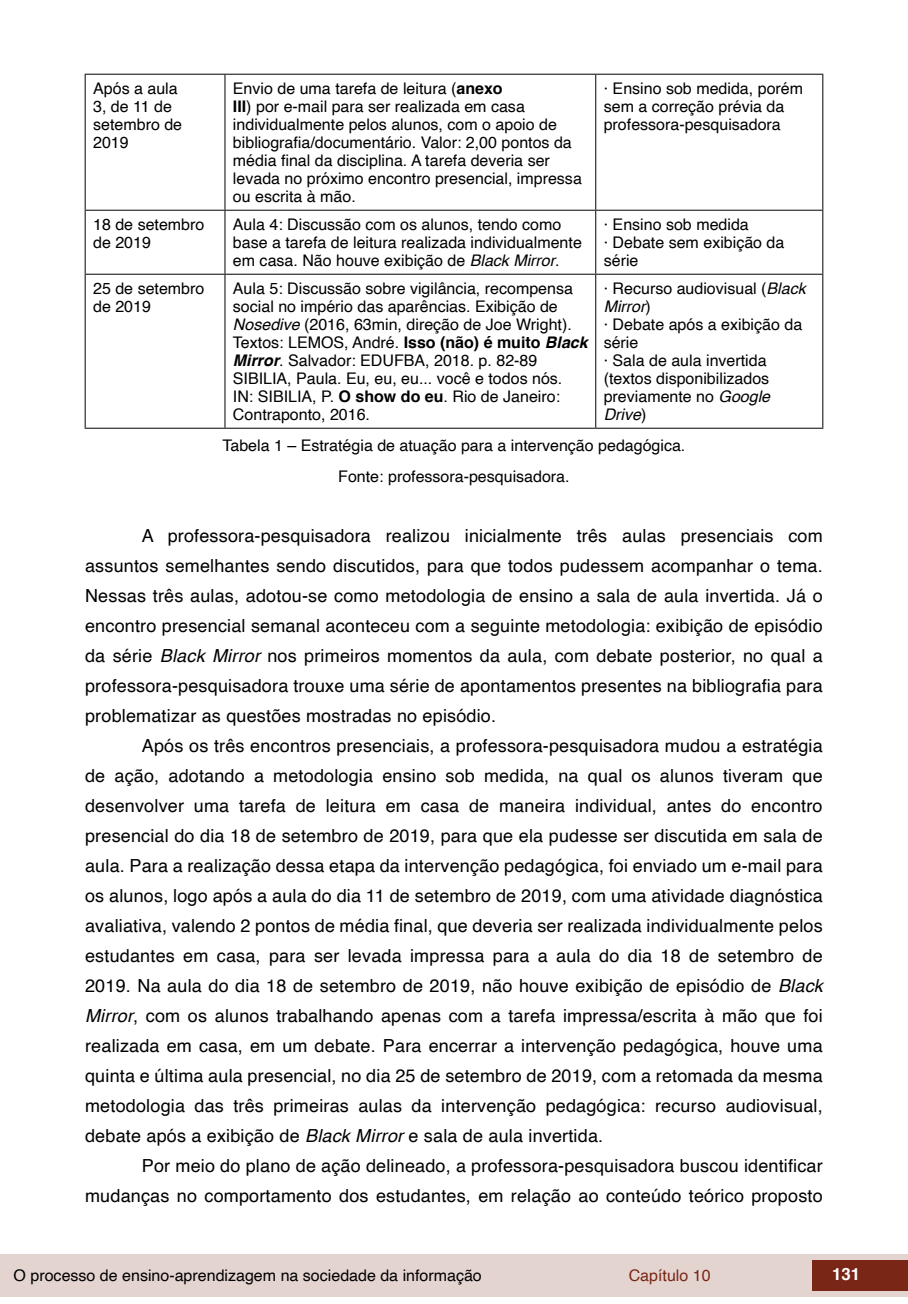
<style>
.page{position:relative;width:908px;height:1304px;background:#fff}
.page>*{position:absolute;margin:0;border:0;box-sizing:border-box;transform-origin:0 0}
.t1{font:18px/30px "Helvetica";letter-spacing:.01em;color:#000;text-align:justify}
.t2{font:700 16.8px "Helvetica";color:#fff}
.t3{font:16px/18px "Helvetica";color:#000}
.t4{font:16px "Helvetica";color:#7a2616}
.s1{font-weight:700}
.s2{font-style:italic}
.s3{font-weight:700;font-style:italic}
</style>
<div class="page">
<div style="left:0;top:1254px;width:906px;height:43px;background:#e4d4d0"></div>
<div style="left:812px;top:1261px;width:95px;height:30px;background:#7a2616"></div>
<svg style="left:86px;top:75px;width:736px;height:353px"></svg>
<hr style="left:85px;top:74px;width:140px;height:1px;background:#000">
<hr style="left:85px;top:75px;width:1px;height:135px;background:#000">
<hr style="left:225px;top:74px;width:370px;height:1px;background:#000">
<hr style="left:224px;top:75px;width:1px;height:135px;background:#000">
<hr style="left:595px;top:74px;width:228px;height:1px;background:#000">
<hr style="left:595px;top:75px;width:1px;height:135px;background:#000">
<hr style="left:822px;top:75px;width:1px;height:135px;background:#000">
<hr style="left:85px;top:210px;width:140px;height:1px;background:#000">
<hr style="left:85px;top:211px;width:1px;height:63px;background:#000">
<hr style="left:225px;top:210px;width:370px;height:1px;background:#000">
<hr style="left:224px;top:211px;width:1px;height:63px;background:#000">
<hr style="left:595px;top:210px;width:228px;height:1px;background:#000">
<hr style="left:595px;top:211px;width:1px;height:63px;background:#000">
<hr style="left:822px;top:211px;width:1px;height:63px;background:#000">
<hr style="left:85px;top:274px;width:140px;height:1px;background:#000">
<hr style="left:85px;top:275px;width:1px;height:153px;background:#000">
<hr style="left:225px;top:274px;width:370px;height:1px;background:#000">
<hr style="left:224px;top:275px;width:1px;height:153px;background:#000">
<hr style="left:595px;top:274px;width:228px;height:1px;background:#000">
<hr style="left:595px;top:275px;width:1px;height:153px;background:#000">
<hr style="left:822px;top:275px;width:1px;height:153px;background:#000">
<hr style="left:85px;top:428px;width:140px;height:1px;background:#000">
<hr style="left:225px;top:428px;width:370px;height:1px;background:#000">
<hr style="left:595px;top:428px;width:228px;height:1px;background:#000">
<p class="t3" style="left:93px;top:80px;width:90px">Após a aula<br>3, de 11 de setembro de<br>2019</p>
<p class="t3" style="left:233px;top:80px;width:350px">Envio de uma tarefa de leitura (<span class="s1">anexo<br>III</span>) por e-mail para ser realizada em casa individualmente pelos alunos, com o apoio de bibliografia/documentário. Valor: 2,00 pontos da média final da disciplina. A tarefa deveria ser levada no próximo encontro presencial, impressa ou escrita à mão.</p>
<p class="t3" style="left:603px;top:80px;width:201px">· Ensino sob medida, porém sem a correção prévia da professora-pesquisadora</p>
<p class="t3" style="left:93px;top:216px;width:113px">18 de setembro de 2019</p>
<p class="t3" style="left:233px;top:216px;width:350px">Aula 4: Discussão com os alunos, tendo como base a tarefa de leitura realizada individualmente em casa. Não houve exibição de <span class="s2">Black Mirror</span>.</p>
<p class="t3" style="left:603px;top:216px;width:182px">· Ensino sob medida<br>· Debate sem exibição da série</p>
<p class="t3" style="left:93px;top:280px;width:113px">25 de setembro de 2019</p>
<p class="t3" style="left:233px;top:280px;width:356px">Aula 5: Discussão sobre vigilância, recompensa social no império das aparências. Exibição de <span class="s2">Nosedive</span> (2016, 63min, direção de Joe Wright).<br>Textos: LEMOS, André. <span class="s1">Isso (não) é muito</span> <span class="s3">Black Mirror</span>. Salvador: EDUFBA, 2018. p. 82-89<br>SIBILIA, Paula. Eu, eu, eu... você e todos nós.<br>IN: SIBILIA, P. <span class="s1">O show do eu</span>. Rio de Janeiro:<br>Contraponto, 2016.</p>
<p class="t3" style="left:603px;top:280px;width:203px">· Recurso audiovisual (<span class="s2">Black<br>Mirror</span>)<br>· Debate após a exibição da série<br>· Sala de aula invertida (textos disponibilizados previamente no <span class="s2">Google<br>Drive</span>)</p>
<p class="t3" style="left:222px;top:431px;width:464px;line-height:30.6px;text-align:center">Tabela 1 – Estratégia de atuação para a intervenção pedagógica.<br>Fonte: professora-pesquisadora.</p>
<p class="t1" style="left:85px;top:521px;width:738px;text-indent:57px">A professora-pesquisadora realizou inicialmente três aulas presenciais com assuntos semelhantes sendo discutidos, para que todos pudessem acompanhar o tema.<br>Nessas três aulas, adotou-se como metodologia de ensino a sala de aula invertida. Já o encontro presencial semanal aconteceu com a seguinte metodologia: exibição de episódio da série <span class="s2">Black Mirror</span> nos primeiros momentos da aula, com debate posterior, no qual a professora-pesquisadora trouxe uma série de apontamentos presentes na bibliografia para problematizar as questões mostradas no episódio.</p>
<p class="t1" style="left:85px;top:731px;width:739px;text-indent:57px">Após os três encontros presenciais, a professora-pesquisadora mudou a estratégia de ação, adotando a metodologia ensino sob medida, na qual os alunos tiveram que desenvolver uma tarefa de leitura em casa de maneira individual, antes do encontro presencial do dia 18 de setembro de 2019, para que ela pudesse ser discutida em sala de aula. Para a realização dessa etapa da intervenção pedagógica, foi enviado um e-mail para os alunos, logo após a aula do dia 11 de setembro de 2019, com uma atividade diagnóstica avaliativa, valendo 2 pontos de média final, que deveria ser realizada individualmente pelos estudantes em casa, para ser levada impressa para a aula do dia 18 de setembro de 2019. Na aula do dia 18 de setembro de 2019, não houve exibição de episódio de <span class="s2">Black Mirror</span>, com os alunos trabalhando apenas com a tarefa impressa/escrita à mão que foi realizada em casa, em um debate. Para encerrar a intervenção pedagógica, houve uma quinta e última aula presencial, no dia 25 de setembro de 2019, com a retomada da mesma metodologia das três primeiras aulas da intervenção pedagógica: recurso audiovisual, debate após a exibição de <span class="s2">Black Mirror</span> e sala de aula invertida.</p>
<p class="t1" style="left:85px;top:1151px;width:738px;text-align:right">Por meio do plano de ação delineado, a professora-pesquisadora buscou identificar mudanças no comportamento dos estudantes, em relação ao conteúdo teórico proposto</p>
<p class="t3" style="left:14px;top:1267px;width:469px">O processo de ensino-aprendizagem na sociedade da informação</p>
<p class="t4" style="left:628px;top:1263px;width:83px">Capítulo 10</p>
<p class="t2" style="left:831px;top:1261px;width:30px">131</p>
</div>
